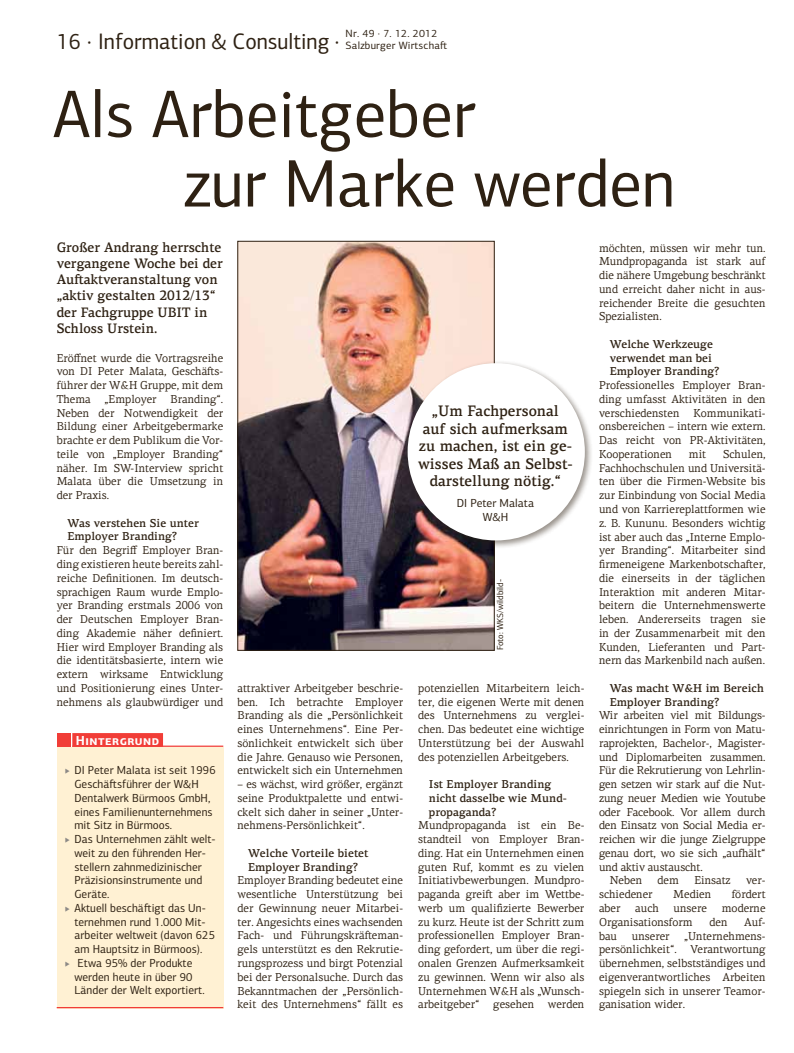
<style>
.page{position:relative;width:794px;height:1053px;background:#fff}
.page>*{position:absolute;margin:0;border:0;box-sizing:border-box;transform-origin:0 0}
.t1{font:67.5px/69.4px "PF Centro Sans Pro";color:#2e2113;scale:.96 1}
.t2{font:22.5px "PF Centro Sans Pro";color:#2e2113;scale:.96 1}
.t3{font:500 15.25px/17.5px "PF Centro Serif Pro";color:#2e2113;text-align:center;scale:.96 1}
.t4{font:500 13.75px/16.2px "PF Centro Serif Pro";color:#2e2113;scale:.96 1}
.t5{font:700 13.12px "PF Centro Sans Pro";letter-spacing:.04em;color:#fff}
.t6{font:11.75px/13.8px "PF Centro Sans Pro";letter-spacing:.005em;color:#2e2113;scale:.96 1}
.t7{font:11.75px/13.8px "PF Centro Sans Pro";letter-spacing:.005em;color:#2e2113;text-align:center}
.t8{font:11.5px/13.8px "PF Centro Serif Pro";color:#2e2113;text-align:justify;scale:.96 1}
.t9{font:500 11.5px/13.8px "PF Centro Serif Pro";color:#2e2113}
.t10{font:10.62px/11.9px "PF Centro Sans Pro";letter-spacing:.02em;color:#2e2113}
.t11{font:8.75px "PF Centro Sans Pro";color:#2e2113}
</style>
<div class="page">
<div style="left:57px;top:746px;width:166px;height:262px;background:#fff1d3"></div>
<hr style="left:57px;top:1006px;width:166px;height:2px;background:#f13d37">
<div style="left:72px;top:733px;width:91px;height:13px;background:#f13d37"></div>
<hr style="left:72px;top:745px;width:151px;height:1px;background:#f13d37">
<div style="left:57px;top:733px;width:13px;height:13px;background:#f13d37"></div>
<img style="left:239px;top:243px;width:253px;height:405px">
<div style="left:237px;top:241px;width:257px;height:409px;border:1px solid #2e2113"></div>
<div style="left:404px;top:359px;width:189px;height:190px;background:#2e2113;opacity:.5"></div>
<div style="left:407px;top:363px;width:178px;height:177px;background:#fff;border-radius:50%"></div>
<h2 class="t2" style="left:57px;top:28px;width:296px">16 · Information &amp; Consulting ·</h2>
<p class="t10" style="left:345px;top:28px;width:103px">Nr. 49 · 7. 12. 2012<br>Salzburger Wirtschaft</p>
<h1 class="t1" style="left:184px;top:79px;width:513px;text-indent:-131px">Als Arbeitgeber<br>zur Marke werden</h1>
<p class="t4" style="left:57px;top:239px;width:175px">Großer Andrang herrschte vergangene Woche bei der<br>Auftaktveranstaltung von „aktiv gestalten 2012/13“ der Fachgruppe UBIT in<br>Schloss Urstein.</p>
<p class="t8" style="left:57px;top:351px;width:175px">Eröffnet wurde die Vortragsreihe von DI Peter Malata, Geschäfts&shy;führer der W&amp;H Gruppe, mit dem Thema „Employer Branding“.<br>Neben der Notwendigkeit der Bildung einer Arbeitgebermarke brachte er dem Publikum die Vor&shy;teile von „Employer Branding“ näher. Im SW-Interview spricht Malata über die Umsetzung in der Praxis.</p>
<p class="t9" style="left:67px;top:516px;width:133px">Was verstehen Sie unter<br>Employer Branding?</p>
<p class="t8" style="left:57px;top:543px;width:175px">Für den Begriff Employer Bran&shy;ding existieren heute bereits zahl&shy;reiche Definitionen. Im deutsch&shy;sprachigen Raum wurde Emplo&shy;yer Branding erstmals 2006 von der Deutschen Employer Bran&shy;ding Akademie näher definiert.<br>Hier wird Employer Branding als die identitätsbasierte, intern wie extern wirksame Entwicklung und Positionierung eines Unter&shy;nehmens als glaubwürdiger und</p>
<p class="t5" style="left:76px;top:732px;width:85px">Hintergrund</p>
<p class="t6" style="left:74px;top:763px;width:149px">DI Peter Malata ist seit 1996<br>Geschäftsführer der W&amp;H<br>Dentalwerk Bürmoos GmbH, eines Familienunternehmens mit Sitz in Bürmoos.<br>Das Unternehmen zählt welt&shy;weit zu den führenden Her&shy;stellern zahnmedizinischer<br>Präzisionsinstrumente und<br>Geräte.<br>Aktuell beschäftigt das Un&shy;ternehmen rund 1.000 Mit&shy;arbeiter weltweit (davon 625 am Hauptsitz in Bürmoos).<br>Etwa 95% der Produkte werden heute in über 90<br>Länder der Welt exportiert.</p>
<p class="t8" style="left:237px;top:681px;width:174px">attraktiver Arbeitgeber beschrie&shy;ben. Ich betrachte Employer Branding als die „Persönlichkeit eines Unternehmens“. Eine Per&shy;sönlichkeit entwickelt sich über die Jahre. Genauso wie Personen, entwickelt sich ein Unternehmen</p>
<p class="t8" style="left:237px;top:777px;width:174px">– es wächst, wird größer, ergänzt seine Produktpalette und entwi&shy;ckelt sich daher in seiner „Unter&shy;nehmens-Persönlichkeit“.</p>
<p class="t9" style="left:248px;top:846px;width:122px">Welche Vorteile bietet<br>Employer Branding?</p>
<p class="t8" style="left:237px;top:873px;width:174px">Employer Branding bedeutet eine wesentliche Unterstützung bei der Gewinnung neuer Mitarbei&shy;ter. Angesichts eines wachsenden Fach- und Führungskräfteman&shy;gels unterstützt es den Rekrutie&shy;rungsprozess und birgt Potenzial bei der Personalsuche. Durch das Bekanntmachen der „Persönlich&shy;keit des Unternehmens“ fällt es</p>
<h3 class="t3" style="left:418px;top:402px;width:163px">„Um Fachpersonal<br>auf sich aufmerksam zu machen, ist ein ge&shy;wisses Maß an Selbst&shy;darstellung nötig.“</h3>
<p class="t7" style="left:457px;top:496px;width:79px">DI Peter Malata<br>W&amp;H</p>
<p class="t11" style="left:495px;top:650px;width:73px;rotate:-90deg">Foto: WKS/wildbild-</p>
<p class="t8" style="left:418px;top:681px;width:175px">potenziellen Mitarbeitern leich&shy;ter, die eigenen Werte mit denen des Unternehmens zu verglei&shy;chen. Das bedeutet eine wichtige Unterstützung bei der Auswahl des potenziellen Arbeitgebers.</p>
<p class="t9" style="left:429px;top:777px;width:139px">Ist Employer Branding nicht dasselbe wie Mund&shy;propaganda?</p>
<p class="t8" style="left:418px;top:818px;width:175px">Mundpropaganda ist ein Be&shy;standteil von Employer Bran&shy;ding. Hat ein Unternehmen einen guten Ruf, kommt es zu vielen Initiativbewerbungen. Mundpro&shy;paganda greift aber im Wettbe&shy;werb um qualifizierte Bewerber zu kurz. Heute ist der Schritt zum professionellen Employer Bran&shy;ding gefordert, um über die regi&shy;onalen Grenzen Aufmerksamkeit zu gewinnen. Wenn wir also als Unternehmen W&amp;H als „Wunsch&shy;arbeitgeber“ gesehen werden</p>
<p class="t8" style="left:599px;top:241px;width:175px">möchten, müssen wir mehr tun.<br>Mundpropaganda ist stark auf die nähere Umgebung beschränkt und erreicht daher nicht in aus&shy;reichender Breite die gesuchten Spezialisten.</p>
<p class="t9" style="left:609px;top:337px;width:111px">Welche Werkzeuge verwendet man bei<br>Employer Branding?</p>
<p class="t8" style="left:599px;top:378px;width:175px">Professionelles Employer Bran&shy;ding umfasst Aktivitäten in den verschiedensten Kommunikati&shy;onsbereichen – intern wie extern.<br>Das reicht von PR-Aktivitäten, Kooperationen</p>
<p class="t8" style="left:599px;top:447px;width:175px;text-indent:124px">Schulen, Fachhochschulen und Universitä&shy;ten über die Firmen-Website bis zur Einbindung von Social Media und von Karriereplattformen wie z. B. Kununu. Besonders wichtig ist aber auch das „Interne Emplo&shy;yer Branding“. Mitarbeiter sind firmeneigene Markenbotschafter, die einerseits in der täglichen Interaktion mit anderen Mitar&shy;beitern die Unternehmenswerte leben. Andererseits tragen sie in der Zusammenarbeit mit den Kunden, Lieferanten und Part&shy;nern das Markenbild nach außen.</p>
<p class="t9" style="left:609px;top:681px;width:156px">Was macht W&amp;H im Bereich<br>Employer Branding?</p>
<p class="t8" style="left:599px;top:708px;width:175px">Wir arbeiten viel mit Bildungs-</p>
<p class="t8" style="left:599px;top:722px;width:175px">einrichtungen in Form von Matu-</p>
<p class="t8" style="left:599px;top:736px;width:175px">raprojekten, Bachelor-, Magister-</p>
<p class="t8" style="left:599px;top:749px;width:175px">und Diplomarbeiten zusammen.</p>
<p class="t8" style="left:599px;top:763px;width:175px">Für die Rekrutierung von Lehrlin-</p>
<p class="t8" style="left:599px;top:777px;width:175px">gen setzen wir stark auf die Nut-</p>
<p class="t8" style="left:599px;top:791px;width:175px">zung neuer Medien wie Youtube</p>
<p class="t8" style="left:599px;top:804px;width:175px">oder Facebook. Vor allem durch</p>
<p class="t8" style="left:599px;top:818px;width:175px">den Einsatz von Social Media er-</p>
<p class="t8" style="left:599px;top:832px;width:175px">reichen wir die junge Zielgruppe</p>
<p class="t8" style="left:599px;top:846px;width:175px">genau dort, wo sie sich „aufhält“</p>
<p class="t8" style="left:599px;top:859px;width:109px">und aktiv austauscht.</p>
<p class="t8" style="left:609px;top:873px;width:35px">Neben</p>
<p class="t8" style="left:657px;top:873px;width:24px">dem</p>
<p class="t8" style="left:694px;top:873px;width:39px">Einsatz</p>
<p class="t8" style="left:746px;top:873px;width:22px">ver-</p>
<p class="t8" style="left:599px;top:887px;width:57px">schiedener</p>
<p class="t8" style="left:673px;top:887px;width:41px">Medien</p>
<p class="t8" style="left:731px;top:887px;width:37px">fördert</p>
<p class="t8" style="left:599px;top:901px;width:24px">aber</p>
<p class="t8" style="left:635px;top:901px;width:26px">auch</p>
<p class="t8" style="left:673px;top:901px;width:36px">unsere</p>
<p class="t8" style="left:722px;top:901px;width:47px">moderne</p>
<p class="t8" style="left:599px;top:914px;width:99px">Organisationsform</p>
<p class="t8" style="left:709px;top:914px;width:20px">den</p>
<p class="t8" style="left:744px;top:914px;width:24px">Auf-</p>
<p class="t8" style="left:599px;top:928px;width:20px">bau</p>
<p class="t8" style="left:632px;top:928px;width:41px">unserer</p>
<p class="t8" style="left:689px;top:447px;width:20px">mit</p>
<p class="t8" style="left:599px;top:928px;width:175px;text-indent:85px">„Unternehmens&shy;persönlichkeit“. Verantwortung übernehmen, selbstständiges und eigenverantwortliches Arbeiten spiegeln sich in unserer Teamor&shy;ganisation wider.</p>
</div>
